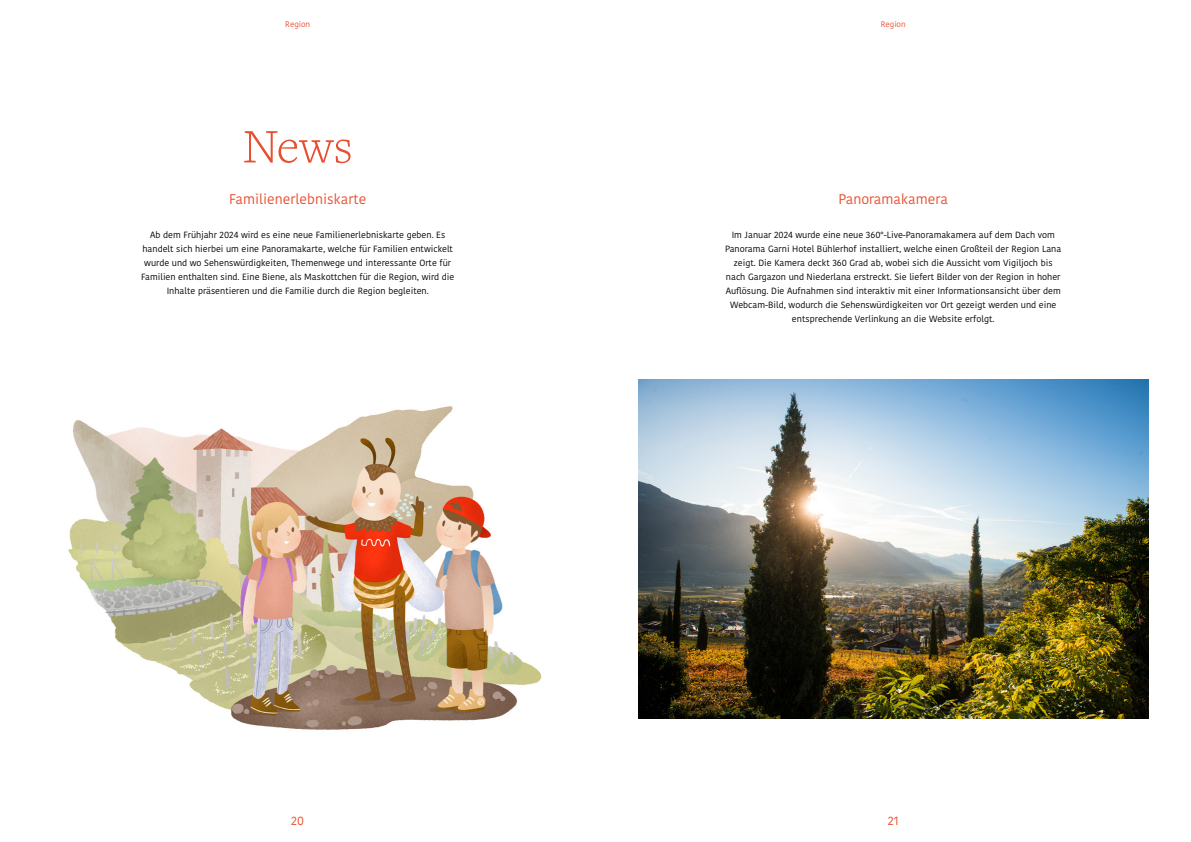
<style>
.page{position:relative;width:1191px;height:842px;background:#fff}
.page>*{position:absolute;margin:0;border:0;box-sizing:border-box;transform-origin:0 0}
.t1{font:300 50px "Freight Text Pro";color:#e84f2f}
.t2{font:14px "Kohinoor Devanagari";color:#e84f2f}
.t3{font:12px "Kohinoor Bangla";color:#e84f2f}
.t4{font:9px/14px "Kohinoor Devanagari";color:#000;text-align:center}
.t5{font:8px "Kohinoor Devanagari";color:#e84f2f}
</style>
<div class="page">
<img style="left:638px;top:379px;width:510px;height:340px">
<img style="left:68px;top:406px;width:474px;height:324px">
<p class="t5" style="left:285px;top:20px;width:26px">Region</p>
<p class="t5" style="left:880px;top:20px;width:26px">Region</p>
<h1 class="t1" style="left:242px;top:114px;width:112px">News</h1>
<h2 class="t2" style="left:229px;top:191px;width:139px">Familienerlebniskarte</h2>
<h2 class="t2" style="left:838px;top:191px;width:111px">Panoramakamera</h2>
<p class="t4" style="left:141px;top:228px;width:315px">Ab dem Frühjahr 2024 wird es eine neue Familienerlebniskarte geben. Es handelt sich hierbei um eine Panoramakarte, welche für Familien entwickelt wurde und wo Sehenswürdigkeiten, Themenwege und interessante Orte für Familien enthalten sind. Eine Biene, als Maskottchen für die Region, wird die Inhalte präsentieren und die Familie durch die Region begleiten.</p>
<p class="t4" style="left:725px;top:228px;width:338px">Im Januar 2024 wurde eine neue 360°-Live-Panoramakamera auf dem Dach vom Panorama Garni Hotel Bühlerhof installiert, welche einen Großteil der Region Lana zeigt. Die Kamera deckt 360 Grad ab, wobei sich die Aussicht vom Vigiljoch bis nach Gargazon und Niederlana erstreckt. Sie liefert Bilder von der Region in hoher Auflösung. Die Aufnahmen sind interaktiv mit einer Informationsansicht über dem Webcam-Bild, wodurch die Sehenswürdigkeiten vor Ort gezeigt werden und eine entsprechende Verlinkung an die Website erfolgt.</p>
<h3 class="t3" style="left:291px;top:812px;width:14px">20</h3>
<h3 class="t3" style="left:887px;top:812px;width:13px">21</h3>
</div>
